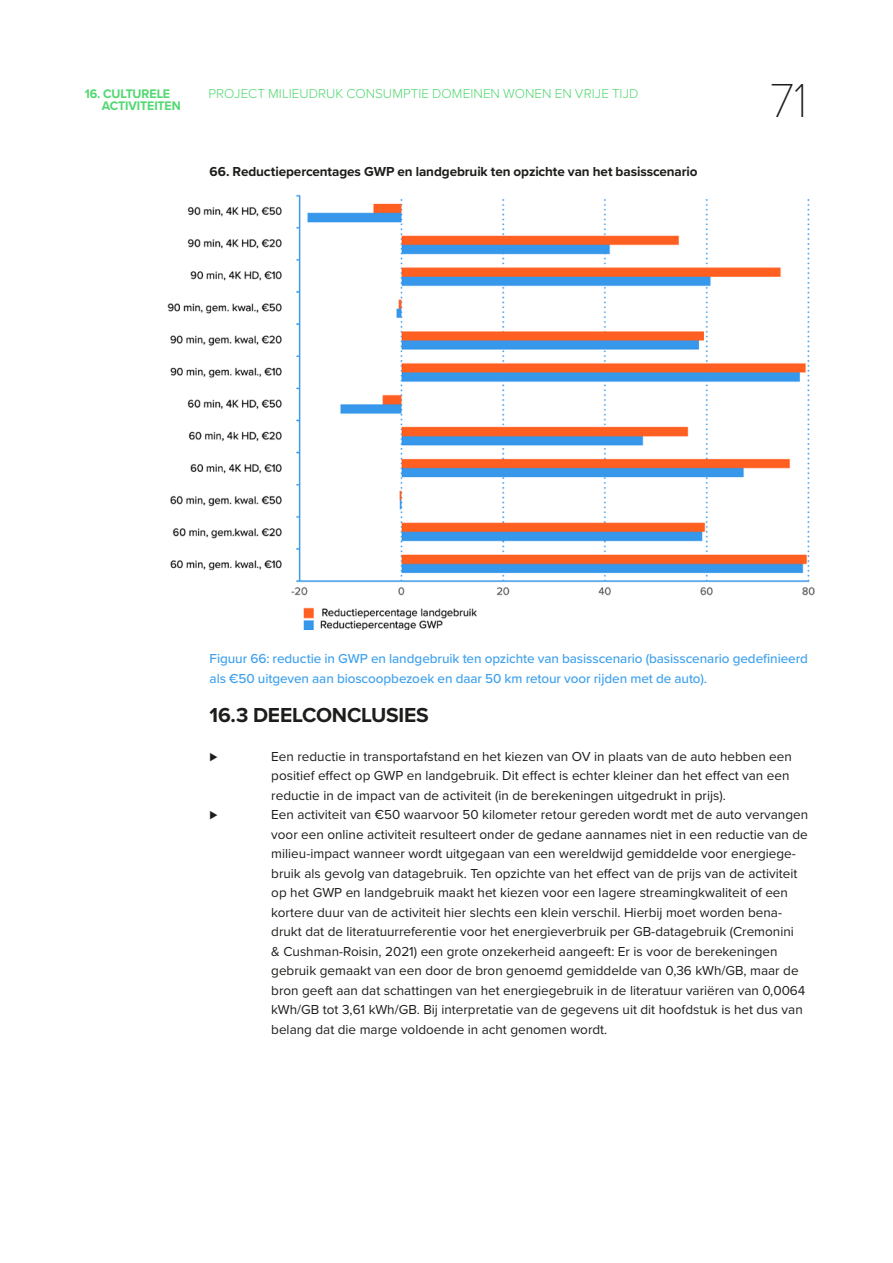
<style>
.page{position:relative;width:893px;height:1263px;background:#fff}
.page>*{position:absolute;margin:0;border:0;box-sizing:border-box;transform-origin:0 0}
.t1{font:100 49.5px "Proxima Nova T";color:#1d1d1b}
.Onderkop{font:700 21px "Proxima Nova";letter-spacing:-.015em;color:#1d1d1b}
.t2{font:13.5px/19.5px "Proxima Nova";color:#1d1d1b}
.Noot{font:500 13.5px/19.5px "Proxima Nova";letter-spacing:-.005em;color:#3fa1ed}
.Titel_grafiek{font:700 13.5px "Proxima Nova";letter-spacing:-.01em;color:#1d1d1b}
.t3{font:300 13.5px "Proxima Nova";letter-spacing:.005em;color:#51d870}
.Noot-2{font:700 12.9px "Proxima Nova";letter-spacing:-.02em;color:#51d870;scale:.96 1}
</style>
<div class="page">
<img style="left:168px;top:194px;width:647px;height:435px">
<p class="Noot-2" style="left:85px;top:84px;width:89px">16. CULTURELE</p>
<p class="Noot-2" style="left:102px;top:96px;width:84px">ACTIVITEITEN</p>
<p class="t3" style="left:209px;top:83px;width:431px">PROJECT MILIEUDRUK CONSUMPTIE DOMEINEN WONEN EN VRIJE TIJD</p>
<p class="Titel_grafiek" style="left:210px;top:161px;width:489px">66. Reductiepercentages GWP en landgebruik ten opzichte van het basisscenario</p>
<h1 class="t1" style="left:770px;top:64px;width:39px">71</h1>
<p class="Noot" style="left:210px;top:648px;width:600px">Figuur 66: reductie in GWP en landgebruik ten opzichte van basisscenario (basisscenario gedefinieerd als €50 uitgeven aan bioscoopbezoek en daar 50 km retour voor rijden met de auto).</p>
<p class="Onderkop" style="left:210px;top:699px;width:57px">16.3 DEE</p>
<p class="Onderkop" style="left:292px;top:699px;width:138px">LCONCLUSIES</p>
<p class="t2" style="left:210px;top:746px;width:9px">⊲</p>
<p class="t2" style="left:271px;top:746px;width:522px">Een reductie in transportafstand en het kiezen van OV in plaats van de auto hebben een positief effect op GWP en landgebruik. Dit effect is echter kleiner dan het effect van een reductie in de impact van de activiteit (in de berekeningen uitgedrukt in prijs).</p>
<p class="t2" style="left:210px;top:804px;width:9px">⊲</p>
<p class="t2" style="left:271px;top:804px;width:538px">Een activiteit van €50 waarvoor 50 kilometer retour gereden wordt met de auto vervangen voor een online activiteit resulteert onder de gedane aannames niet in een reductie van de milieu-impact wanneer wordt uitgegaan van een wereldwijd gemiddelde voor energiege&shy;bruik als gevolg van datagebruik. Ten opzichte van het effect van de prijs van de activiteit op het GWP en landgebruik maakt het kiezen voor een lagere streamingkwaliteit of een kortere duur van de activiteit hier slechts een klein verschil. Hierbij moet worden bena&shy;drukt dat de literatuurreferentie voor het energieverbruik per GB-datagebruik (Cremonini<br>&amp; Cushman-Roisin, 2021) een grote onzekerheid aangeeft: Er is voor de berekeningen gebruik gemaakt van een door de bron genoemd gemiddelde van 0,36 kWh/GB, maar de bron geeft aan dat schattingen van het energiegebruik in de literatuur variëren van 0,0064 kWh/GB tot 3,61 kWh/GB. Bij interpretatie van de gegevens uit dit hoofdstuk is het dus van belang dat die marge voldoende in acht genomen wordt.</p>
</div>
